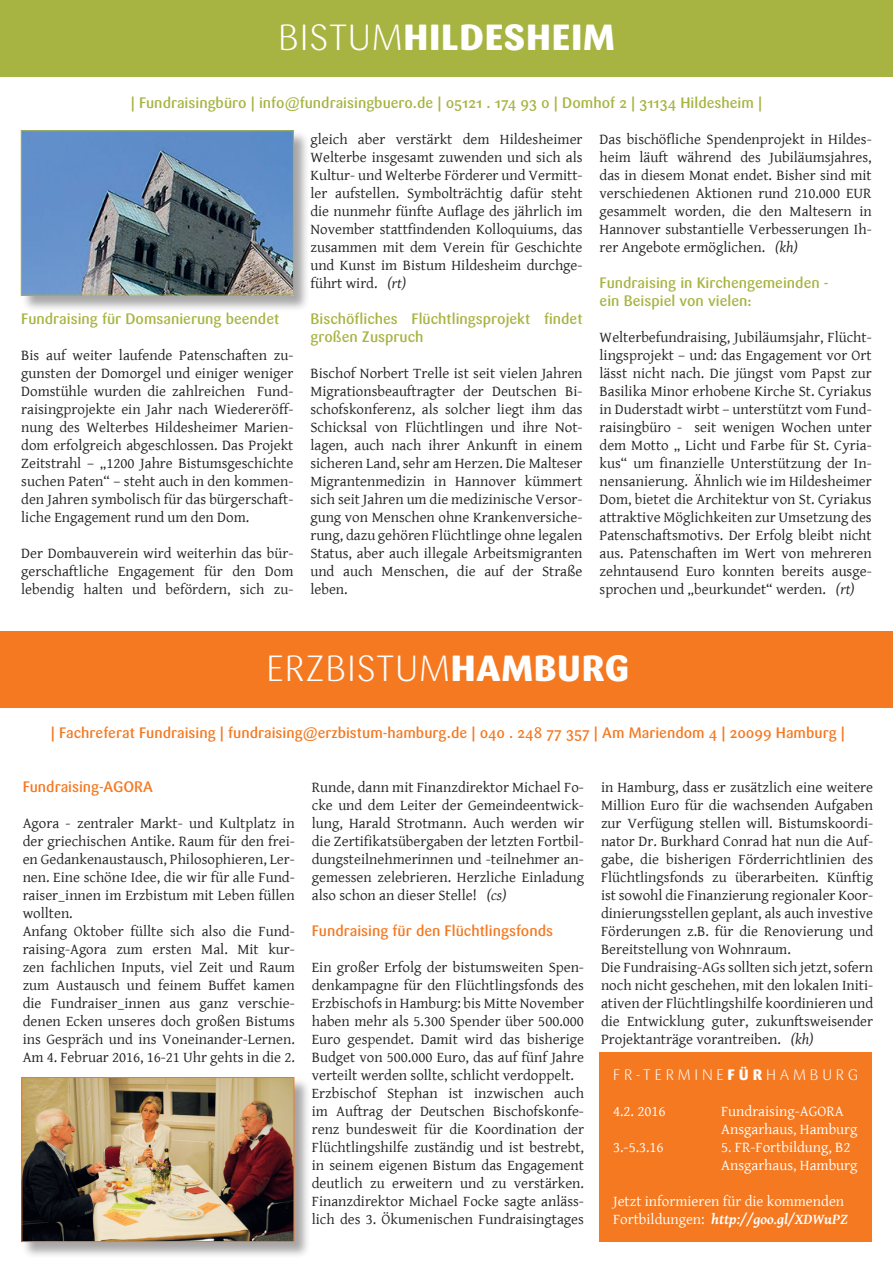
<style>
.page{position:relative;width:893px;height:1263px;background:#fff}
.page>*{position:absolute;margin:0;border:0;box-sizing:border-box;transform-origin:0 0}
.t1{font:300 36px "Sari";letter-spacing:.02em;color:#fff}
.t2{font:800 36px "Sari";letter-spacing:.02em;color:#fff}
.t3{font:15px/18px "Gentium Basic";color:#231f20;text-align:justify}
.t4{font:500 15px/18px "Sari";color:#a7b441}
.t5{font:15px/18px "Gentium Basic";color:#fff}
.t6{font:500 15px "Sari";color:#f47921}
.t7{font:300 15px "Sari";letter-spacing:.25em;color:#fff}
.s1{font-weight:300}
.s2{font-style:italic}
.s3{font-weight:800}
.s4{font-weight:700;font-style:italic}
</style>
<div class="page">
<div style="left:0;top:631px;width:893px;height:77px;background:#f47921"></div>
<div style="left:0;top:0;width:893px;height:77px;background:#a7b441"></div>
<div style="left:21px;top:131px;width:289px;height:181px;background:#231f20;opacity:.4"></div>
<img style="left:23px;top:133px;width:269px;height:160px">
<div style="left:21px;top:131px;width:273px;height:164px;border:1px solid #a7b441"></div>
<div style="left:22px;top:1077px;width:289px;height:181px;background:#231f20;opacity:.4"></div>
<img style="left:24px;top:1079px;width:268px;height:161px">
<div style="left:22px;top:1077px;width:272px;height:165px;border:1px solid #f47921"></div>
<div style="left:599px;top:1052px;width:273px;height:190px;background:#f47921"></div>
<p class="t2" style="left:278px;top:15px;width:338px"><span class="s1">BISTUM</span>HILDESHEIM</p>
<p class="t4" style="left:131px;top:94px;width:633px">| Fundraisingbüro | info@fundraisingbuero.de | 05121 . 174 93 0 | Domhof 2 | 31134 Hildesheim |</p>
<p class="t4" style="left:21px;top:310px;width:260px">Fundraising für Domsanierung beendet</p>
<p class="t3" style="left:21px;top:346px;width:274px">Bis auf weiter laufende Patenschaften zu&shy;gunsten der Domorgel und einiger weniger Domstühle wurden die zahlreichen Fund&shy;raisingprojekte ein Jahr nach Wiedereröff&shy;nung des Welterbes Hildesheimer Marien&shy;dom erfolgreich abgeschlossen. Das Projekt Zeitstrahl – „1200 Jahre Bistumsgeschichte suchen Paten“ – steht auch in den kommen&shy;den Jahren symbolisch für das bürgerschaft&shy;liche Engagement rund um den Dom.</p>
<p class="t3" style="left:21px;top:544px;width:274px">Der Dombauverein wird weiterhin das bür&shy;gerschaftliche Engagement für den Dom lebendig halten und befördern, sich zu-</p>
<p class="t3" style="left:310px;top:130px;width:274px">gleich aber verstärkt dem Hildesheimer Welterbe insgesamt zuwenden und sich als Kultur- und Welterbe Förderer und Vermitt&shy;ler aufstellen. Symbolträchtig dafür steht die nunmehr fünfte Auflage des jährlich im November stattfindenden Kolloquiums, das zusammen mit dem Verein für Geschichte und Kunst im Bistum Hildesheim durchge&shy;führt wird. <span class="s2">(rt)</span></p>
<p class="t4" style="left:310px;top:310px;width:274px">Bischöfliches Flüchtlingsprojekt findet großen Zuspruch</p>
<p class="t3" style="left:310px;top:364px;width:274px">Bischof Norbert Trelle ist seit vielen Jahren Migrationsbeauftragter der Deutschen Bi&shy;schofskonferenz, als solcher liegt ihm das Schicksal von Flüchtlingen und ihre Not&shy;lagen, auch nach ihrer Ankunft in einem sicheren Land, sehr am Herzen. Die Malteser Migrantenmedizin in Hannover kümmert sich seit Jahren um die medizinische Versor&shy;gung von Menschen ohne Krankenversiche&shy;rung, dazu gehören Flüchtlinge ohne legalen Status, aber auch illegale Arbeitsmigranten und auch Menschen, die auf der Straße leben.</p>
<p class="t3" style="left:600px;top:130px;width:274px">Das bischöfliche Spendenprojekt in Hildes&shy;heim läuft während des Jubiläumsjahres, das in diesem Monat endet. Bisher sind mit verschiedenen Aktionen rund 210.000 EUR gesammelt worden, die den Maltesern in Hannover substantielle Verbesserungen Ih&shy;rer Angebote ermöglichen. <span class="s2">(kh)</span></p>
<p class="t4" style="left:600px;top:274px;width:231px">Fundraising in Kirchengemeinden -</p>
<p class="t4" style="left:600px;top:292px;width:154px">ein Beispiel von vielen:</p>
<p class="t3" style="left:600px;top:328px;width:274px">Welterbefundraising, Jubiläumsjahr, Flücht&shy;lingsprojekt – und: das Engagement vor Ort lässt nicht nach. Die jüngst vom Papst zur Basilika Minor erhobene Kirche St. Cyriakus in Duderstadt wirbt – unterstützt vom Fund&shy;raisingbüro - seit wenigen Wochen unter dem Motto „ Licht und Farbe für St. Cyria&shy;kus“ um finanzielle Unterstützung der In&shy;nensanierung. Ähnlich wie im Hildesheimer Dom, bietet die Architektur von St. Cyriakus attraktive Möglichkeiten zur Umsetzung des Patenschaftsmotivs. Der Erfolg bleibt nicht aus. Patenschaften im Wert von mehreren zehntausend Euro konnten bereits ausge&shy;sprochen und „beurkundet“ werden. <span class="s2">(rt)</span></p>
<p class="t1" style="left:266px;top:648px;width:364px">ERZBISTUM<span class="s3">HAMBURG</span></p>
<p class="t6" style="left:51px;top:724px;width:796px">| Fachreferat Fundraising | fundraising@erzbistum-hamburg.de | 040 . 248 77 357 | Am Mariendom 4 | 20099 Hamburg |</p>
<p class="t6" style="left:23px;top:778px;width:132px">Fundraising-AGORA</p>
<p class="t3" style="left:23px;top:814px;width:274px">Agora - zentraler Markt- und Kultplatz in der griechischen Antike. Raum für den frei&shy;en Gedankenaustausch, Philosophieren, Ler&shy;nen. Eine schöne Idee, die wir für alle Fund&shy;raiser_innen im Erzbistum mit Leben füllen wollten.</p>
<p class="t3" style="left:23px;top:922px;width:274px">Anfang Oktober füllte sich also die Fund&shy;raising-Agora zum ersten Mal. Mit kur&shy;zen fachlichen Inputs, viel Zeit und Raum zum Austausch und feinem Buffet kamen die Fundraiser_innen aus ganz verschie&shy;denen Ecken unseres doch großen Bistums ins Gespräch und ins Voneinander-Lernen.<br>Am 4. Februar 2016, 16-21 Uhr gehts in die 2.</p>
<p class="t3" style="left:312px;top:778px;width:274px">Runde, dann mit Finanzdirektor Michael Fo&shy;cke und dem Leiter der Gemeindeentwick&shy;lung, Harald Strotmann. Auch werden wir die Zertifikatsübergaben der letzten Fortbil&shy;dungsteilnehmerinnen und -teilnehmer an&shy;gemessen zelebrieren. Herzliche Einladung also schon an dieser Stelle! <span class="s2">(cs)</span></p>
<p class="t6" style="left:312px;top:922px;width:243px">Fundraising für den Flüchtlingsfonds</p>
<p class="t3" style="left:312px;top:958px;width:274px">Ein großer Erfolg der bistumsweiten Spen&shy;denkampagne für den Flüchtlingsfonds des Erzbischofs in Hamburg: bis Mitte November haben mehr als 5.300 Spender über 500.000<br>Euro gespendet. Damit wird das bisherige Budget von 500.000 Euro, das auf fünf Jahre verteilt werden sollte, schlicht verdoppelt.</p>
<p class="t3" style="left:312px;top:1084px;width:274px">Erzbischof Stephan ist inzwischen auch im Auftrag der Deutschen Bischofskonfe&shy;renz bundesweit für die Koordination der Flüchtlingshilfe zuständig und ist bestrebt, in seinem eigenen Bistum das Engagement deutlich zu erweitern und zu verstärken.<br>Finanzdirektor Michael Focke sagte anläss&shy;lich des 3. Ökumenischen Fundraisingtages</p>
<p class="t3" style="left:601px;top:778px;width:274px">in Hamburg, dass er zusätzlich eine weitere Million Euro für die wachsenden Aufgaben zur Verfügung stellen will. Bistumskoordi&shy;nator Dr. Burkhard Conrad hat nun die Auf&shy;gabe, die bisherigen Förderrichtlinien des Flüchtlingsfonds zu überarbeiten. Künftig ist sowohl die Finanzierung regionaler Koor&shy;dinierungsstellen geplant, als auch investive Förderungen z.B. für die Renovierung und Bereitstellung von Wohnraum.</p>
<p class="t3" style="left:601px;top:958px;width:274px">Die Fundraising-AGs sollten sich jetzt, sofern noch nicht geschehen, mit den lokalen Initi&shy;ativen der Flüchtlingshilfe koordinieren und die Entwicklung guter, zukunftsweisender Projektanträge vorantreiben. <span class="s2">(kh)</span></p>
<p class="t7" style="left:613px;top:1066px;width:247px">FR-TERMINE<span class="s3">FÜR</span>HAMBURG</p>
<p class="t5" style="left:613px;top:1102px;width:54px">4.2. 2016</p>
<p class="t5" style="left:721px;top:1102px;width:138px">Fundraising-AGORA<br>Ansgarhaus, Hamburg</p>
<p class="t5" style="left:613px;top:1138px;width:52px">3.-5.3.16</p>
<p class="t5" style="left:721px;top:1138px;width:138px">5. FR-Fortbildung, B2<br>Ansgarhaus, Hamburg</p>
<p class="t5" style="left:613px;top:1192px;width:236px">Jetzt informieren für die kommenden<br>Fortbildungen: <span class="s4">http://goo.gl/XDWuPZ</span></p>
</div>
